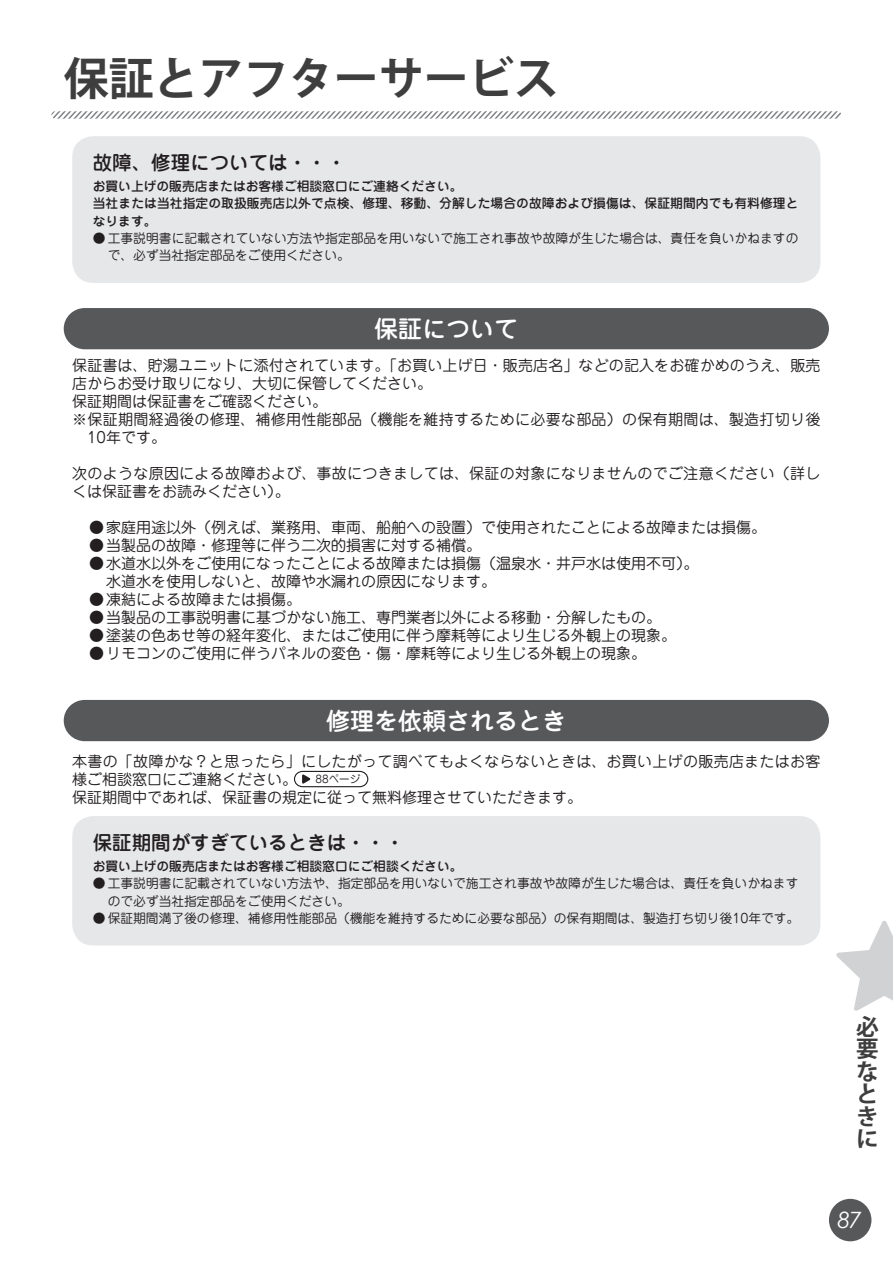
<style>
.page{position:relative;width:893px;height:1263px;background:#fff}
.page>*{position:absolute;margin:0;border:0;box-sizing:border-box;transform-origin:0 0}
.t1{font:45px "Koz Go Pro Bold 90 msp RKSJ H";color:#3e3e3f}
.t2{font:24px "Jun 34 Pro Medium 90 msp RKSJ H";color:#fff}
.t3{font:22.5px/22.5px "Koz Go Pro Bold 90 msp RKSJ V";color:#3e3e3f}
.t4{font:italic 22.5px "Century Gothic";color:#fff}
.t5{font:19.5px "Jun 34 Pro Medium 90 msp RKSJ H";color:#231f20}
.t6{font:15px/18px "Jun 201 Pro Regular 90 msp RKSJ H";color:#231f20}
.t7{font:15px/18px "Jun 201 Pro Regular 90 msp RKSJ H";letter-spacing:.02em;color:#231f20}
.t8{font:12.75px/17.2px "Jun 201 Pro Regular 90 msp RKSJ H";letter-spacing:.005em;color:#231f20}
.t9{font:12.75px/17.2px "Jun 34 Pro Medium 90 msp RKSJ H";color:#231f20}
.t10{font:10.5px "Jun 201 Pro Regular 90 msp RKSJ H";color:#231f20}
</style>
<div class="page">
<svg style="left:51px;top:111px;width:790px;height:8px"></svg>
<div style="left:829px;top:1199px;width:42px;height:42px;background:#57585a;border-radius:50%"></div>
<svg style="left:836px;top:921px;width:57px;height:90px"></svg>
<div style="left:72px;top:136px;width:748px;height:147px;background:#e6e7e9;border-radius:21px"></div>
<div style="left:72px;top:816px;width:748px;height:130px;background:#e6e7e9;border-radius:21px"></div>
<div style="left:65px;top:310px;width:762px;height:38px;background:#57585a;border-radius:19px"></div>
<div style="left:64px;top:308px;width:765px;height:41px;border:3px solid #57585a;border-radius:19px"></div>
<div style="left:65px;top:701px;width:762px;height:39px;background:#57585a;border-radius:19px"></div>
<div style="left:64px;top:700px;width:765px;height:41px;border:3px solid #57585a;border-radius:19px"></div>
<div style="left:294px;top:771px;width:74px;height:16px;border:1px solid #231f20;border-radius:8px"></div>
<svg style="left:302px;top:774px;width:8px;height:10px"></svg>
<h1 class="t1" style="left:64px;top:61px;width:496px">保証とアフターサービス</h1>
<h3 class="t5" style="left:93px;top:156px;width:255px">故障、修理については・・・</h3>
<p class="t9" style="left:93px;top:179px;width:707px">お買い上げの販売店またはお客様ご相談窓口にご連絡ください。<br>当社または当社指定の取扱販売店以外で点検、修理、移動、分解した場合の故障および損傷は、保証期間内でも有料修理となります。</p>
<p class="t8" style="left:108px;top:231px;width:692px;text-indent:-15px">● 工事説明書に記載されていない方法や指定部品を用いないで施工され事故や故障が生じた場合は、責任を負いかねますので、必ず当社指定部品をご使用ください。</p>
<h2 class="t2" style="left:374px;top:320px;width:145px">保証について</h2>
<p class="t6" style="left:72px;top:358px;width:750px">保証書は、貯湯ユニットに添付されています。「お買い上げ日・販売店名」などの記入をお確かめのうえ、販売</p>
<p class="t6" style="left:72px;top:376px;width:361px">店からお受け取りになり、大切に保管してください。</p>
<p class="t6" style="left:72px;top:394px;width:256px">保証期間は保証書をご確認ください。</p>
<p class="t7" style="left:72px;top:412px;width:750px">※保証期間経過後の修理、補修用性能部品（機能を維持するために必要な部品）の保有期間は、製造打切り後</p>
<p class="t6" style="left:87px;top:430px;width:80px">10年です。</p>
<p class="t7" style="left:72px;top:466px;width:750px">次のような原因による故障および、事故につきましては、保証の対象になりませんのでご注意ください（詳しくは保証書をお読みください）。</p>
<p class="t6" style="left:89px;top:520px;width:678px">● 家庭用途以外（例えば、業務用、車両、船舶への設置）で使用されたことによる故障または損傷。</p>
<p class="t6" style="left:89px;top:538px;width:393px">● 当製品の故障・修理等に伴う二次的損害に対する補償。</p>
<p class="t6" style="left:106px;top:556px;width:594px;text-indent:-17px">● 水道水以外をご使用になったことによる故障または損傷（温泉水・井戸水は使用不可）。水道水を使用しないと、故障や水漏れの原因になります。</p>
<p class="t6" style="left:89px;top:592px;width:213px">● 凍結による故障または損傷。</p>
<p class="t6" style="left:89px;top:610px;width:573px">● 当製品の工事説明書に基づかない施工、専門業者以外による移動・分解したもの。</p>
<p class="t6" style="left:89px;top:628px;width:588px">● 塗装の色あせ等の経年変化、またはご使用に伴う摩耗等により生じる外観上の現象。</p>
<p class="t6" style="left:89px;top:646px;width:558px">● リモコンのご使用に伴うパネルの変色・傷・摩耗等により生じる外観上の現象。</p>
<h2 class="t2" style="left:326px;top:712px;width:241px">修理を依頼されるとき</h2>
<p class="t6" style="left:72px;top:754px;width:750px">本書の「故障かな？と思ったら」にしたがって調べてもよくならないときは、お買い上げの販売店またはお客様ご相談窓口にご連絡ください。<br>保証期間中であれば、保証書の規定に従って無料修理させていただきます。</p>
<h3 class="t5" style="left:93px;top:836px;width:313px">保証期間がすぎているときは・・・</h3>
<p class="t9" style="left:93px;top:859px;width:371px">お買い上げの販売店またはお客様ご相談窓口にご相談ください。</p>
<p class="t8" style="left:108px;top:877px;width:692px;text-indent:-15px">● 工事説明書に記載されていない方法や、指定部品を用いないで施工され事故や故障が生じた場合は、責任を負いかねますので必ず当社指定部品をご使用ください。</p>
<p class="t8" style="left:93px;top:911px;width:708px">● 保証期間満了後の修理、補修用性能部品（機能を維持するために必要な部品）の保有期間は、製造打ち切り後10年です。</p>
<p class="t10" style="left:315px;top:775px;width:46px">88ページ</p>
<h3 class="t3" style="left:856px;top:1018px;width:24px">必要なときに</h3>
<h3 class="t4" style="left:838px;top:1206px;width:26px">87</h3>
</div>
